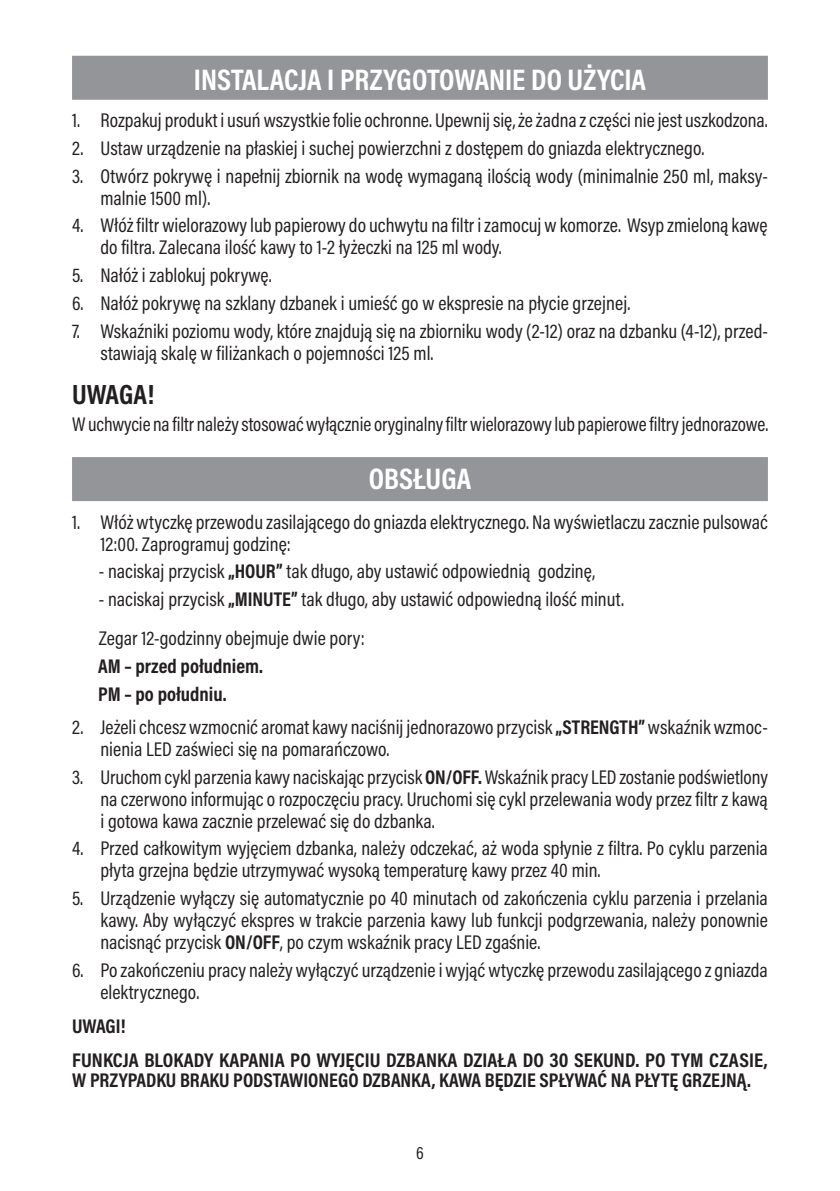
<style>
.page{position:relative;width:840px;height:1191px;background:#fff}
.page>*{position:absolute;margin:0;border:0;box-sizing:border-box;transform-origin:0 0}
.naglowek{font:700 30px "Acumin Pro Cond";letter-spacing:-.005em;color:#fff}
.Uwaga01{font:700 28px "Acumin Pro Cond";color:#231f20}
.txt02_mały{font:20px/22px "Acumin Pro Cond";color:#231f20}
.Należy01{font:700 20px/20px "Acumin Pro Cond";color:#231f20}
.txt02_mały-2{font:700 20px "Acumin Pro Cond";color:#231f20}
.t1{font:18px "Acumin Pro Cond";color:#231f20}
.s1{font-weight:700}
</style>
<div class="page">
<div style="left:72px;top:56px;width:695px;height:44px;background:#939598"></div>
<div style="left:72px;top:457px;width:695px;height:44px;background:#939598"></div>
<p class="naglowek" style="left:194px;top:60px;width:453px">INSTALACJA I PRZYGOTOWANIE DO UŻYCIA</p>
<p class="txt02_mały" style="left:72px;top:109px;width:696px">1. Rozpakuj produkt i usuń wszystkie folie ochronne. Upewnij się, że żadna z części nie jest uszkodzona.</p>
<p class="txt02_mały" style="left:72px;top:137px;width:633px">2. Ustaw urządzenie na płaskiej i suchej powierzchni z dostępem do gniazda elektrycznego.</p>
<p class="txt02_mały" style="left:100px;top:164px;width:668px;text-indent:-28px">3. Otwórz pokrywę i napełnij zbiornik na wodę wymaganą ilością wody (minimalnie 250 ml, maksy&shy;malnie 1500 ml).</p>
<p class="txt02_mały" style="left:100px;top:214px;width:668px;text-indent:-28px">4. Włóż filtr wielorazowy lub papierowy do uchwytu na filtr i zamocuj w komorze. Wsyp zmieloną kawę do filtra. Zalecana ilość kawy to 1-2 łyżeczki na 125 ml wody.</p>
<p class="txt02_mały" style="left:72px;top:264px;width:201px">5. Nałóż i zablokuj pokrywę.</p>
<p class="txt02_mały" style="left:72px;top:291px;width:559px">6. Nałóż pokrywę na szklany dzbanek i umieść go w ekspresie na płycie grzejnej.</p>
<p class="txt02_mały" style="left:100px;top:319px;width:668px;text-indent:-28px">7. Wskaźniki poziomu wody, które znajdują się na zbiorniku wody (2-12) oraz na dzbanku (4-12), przed&shy;stawiają skalę w filiżankach o pojemności 125 ml.</p>
<p class="Uwaga01" style="left:72px;top:375px;width:84px">UWAGA!</p>
<p class="txt02_mały" style="left:72px;top:413px;width:697px">W uchwycie na filtr należy stosować wyłącznie oryginalny filtr wielorazowy lub papierowe filtry jednorazowe.</p>
<p class="naglowek" style="left:368px;top:459px;width:104px">OBSŁUGA</p>
<p class="txt02_mały" style="left:100px;top:510px;width:668px;text-indent:-28px">1. Włóż wtyczkę przewodu zasilającego do gniazda elektrycznego. Na wyświetlaczu zacznie pulsować<br>12:00. Zaprogramuj godzinę:</p>
<p class="txt02_mały" style="left:99px;top:560px;width:497px">- naciskaj przycisk <span class="s1">„HOUR”</span> tak długo, aby ustawić odpowiednią godzinę,</p>
<p class="txt02_mały" style="left:99px;top:588px;width:526px">- naciskaj przycisk <span class="s1">„MINUTE”</span> tak długo, aby ustawić odpowiedną ilość minut.</p>
<p class="txt02_mały" style="left:99px;top:627px;width:267px">Zegar 12-godzinny obejmuje dwie pory:</p>
<p class="txt02_mały-2" style="left:98px;top:653px;width:166px">AM – przed południem.</p>
<p class="txt02_mały-2" style="left:98px;top:680px;width:130px">PM – po południu.</p>
<p class="txt02_mały" style="left:100px;top:715px;width:668px;text-indent:-28px">2. Jeżeli chcesz wzmocnić aromat kawy naciśnij jednorazowo przycisk <span class="s1">„STRENGTH”</span> wskaźnik wzmoc&shy;nienia LED zaświeci się na pomarańczowo.</p>
<p class="txt02_mały" style="left:100px;top:765px;width:668px;text-align:justify;text-indent:-28px">3. Uruchom cykl parzenia kawy naciskając przycisk <span class="s1">ON/OFF.</span> Wskaźnik pracy LED zostanie podświetlony na czerwono informując o rozpoczęciu pracy. Uruchomi się cykl przelewania wody przez filtr z kawą i gotowa kawa zacznie przelewać się do dzbanka.</p>
<p class="txt02_mały" style="left:100px;top:837px;width:668px;text-indent:-28px">4. Przed całkowitym wyjęciem dzbanka, należy odczekać, aż woda spłynie z filtra. Po cyklu parzenia płyta grzejna będzie utrzymywać wysoką temperaturę kawy przez 40 min.</p>
<p class="txt02_mały" style="left:100px;top:886px;width:668px;text-align:justify;text-indent:-28px">5. Urządzenie wyłączy się automatycznie po 40 minutach od zakończenia cyklu parzenia i przelania kawy. Aby wyłączyć ekspres w trakcie parzenia kawy lub funkcji podgrzewania, należy ponownie nacisnąć przycisk <span class="s1">ON/OFF</span>, po czym wskaźnik pracy LED zgaśnie.</p>
<p class="txt02_mały" style="left:100px;top:958px;width:668px;text-indent:-28px">6. Po zakończeniu pracy należy wyłączyć urządzenie i wyjąć wtyczkę przewodu zasilającego z gniazda elektrycznego.</p>
<p class="Należy01" style="left:72px;top:1015px;width:55px">UWAGI!</p>
<p class="Należy01" style="left:72px;top:1049px;width:696px">FUNKCJA BLOKADY KAPANIA PO WYJĘCIU DZBANKA DZIAŁA DO 30 SEKUND. PO TYM CZASIE,<br>W PRZYPADKU BRAKU PODSTAWIONEGO DZBANKA, KAWA BĘDZIE SPŁYWAĆ NA PŁYTĘ GRZEJNĄ.</p>
<p class="t1" style="left:416px;top:1141px;width:9px">6</p>
</div>
